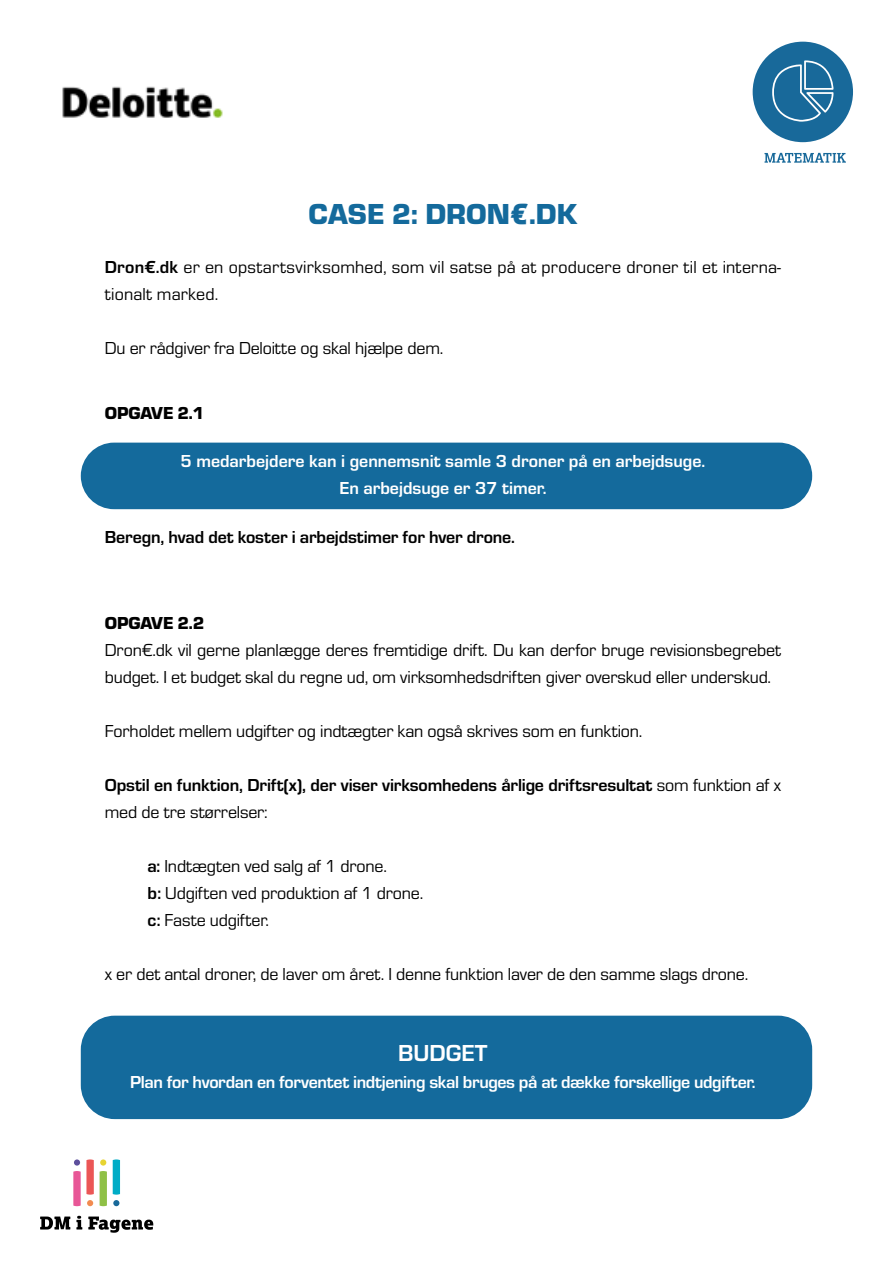
<style>
.page{position:relative;width:893px;height:1263px;background:#fff}
.page>*{position:absolute;margin:0;border:0;box-sizing:border-box;transform-origin:0 0}
.t1{font:900 30px "Eurostile";color:#146a9c}
.t2{font:700 24px "Eurostile";color:#fff}
.t3{font:18px/27px "Eurostile";letter-spacing:-.01em;color:#000}
.t4{font:700 18px/27px "Eurostile";letter-spacing:-.005em;color:#fff;text-align:center}
.t5{font:700 18px/27px "Eurostile";letter-spacing:-.01em;color:#000}
.t6{font:18px/27px "Eurostile";letter-spacing:.01em;color:#000}
.t7{font:900 18px "Eurostile";letter-spacing:-.01em;color:#000}
.s1{font-weight:700}
.s2{font-weight:400}
</style>
<div class="page">
<div style="left:753px;top:42px;width:100px;height:100px;background:#18699a;border-radius:50%"></div>
<svg style="left:772px;top:60px;width:61px;height:62px"></svg>
<svg style="left:764px;top:153px;width:82px;height:10px"></svg>
<svg style="left:113px;top:1159px;width:7px;height:47px"></svg>
<svg style="left:100px;top:1159px;width:6px;height:6px"></svg>
<svg style="left:100px;top:1171px;width:7px;height:35px"></svg>
<svg style="left:73px;top:1159px;width:21px;height:47px"></svg>
<svg style="left:40px;top:1216px;width:30px;height:13px"></svg>
<svg style="left:76px;top:1216px;width:6px;height:13px"></svg>
<svg style="left:88px;top:1216px;width:65px;height:17px"></svg>
<img style="left:62px;top:86px;width:161px;height:32px">
<div style="left:81px;top:1016px;width:731px;height:103px;background:#146a9c;border-radius:34px"></div>
<div style="left:81px;top:443px;width:731px;height:66px;background:#146a9c;border-radius:33px"></div>
<h1 class="t1" style="left:309px;top:193px;width:270px">CASE 2: DRON€.DK</h1>
<p class="t6" style="left:105px;top:252px;width:678px"><span class="s1">Dron€.dk</span> er en opstartsvirksomhed, som vil satse på at producere droner til et interna&shy;tionalt marked.</p>
<p class="t3" style="left:105px;top:333px;width:340px">Du er rådgiver fra Deloitte og skal hjælpe dem.</p>
<p class="t7" style="left:105px;top:400px;width:101px">OPGAVE 2.1</p>
<p class="t4" style="left:181px;top:446px;width:526px">5 medarbejdere kan i gennemsnit samle 3 droner på en arbejdsuge.<br>En arbejdsuge er 37 timer.</p>
<p class="t5" style="left:105px;top:522px;width:412px">Beregn, hvad det koster i arbejdstimer for hver drone.</p>
<p class="t7" style="left:105px;top:610px;width:101px">OPGAVE 2.2</p>
<p class="t3" style="left:105px;top:636px;width:678px">Dron€.dk vil gerne planlægge deres fremtidige drift. Du kan derfor bruge revisionsbegrebet budget. I et budget skal du regne ud, om virksomhedsdriften giver overskud eller underskud.</p>
<p class="t3" style="left:105px;top:717px;width:539px">Forholdet mellem udgifter og indtægter kan også skrives som en funktion.</p>
<p class="t5" style="left:105px;top:770px;width:678px">Opstil en funktion, Drift(x), der viser virksomhedens årlige driftsresultat <span class="s2">som funktion af x med de tre størrelser:</span></p>
<p class="t3" style="left:147px;top:852px;width:277px"><span class="s1">a:</span> Indtægten ved salg af 1 drone.<br><span class="s1">b:</span> Udgiften ved produktion af 1 drone. <span class="s1">c:</span> Faste udgifter.</p>
<p class="t3" style="left:105px;top:960px;width:645px">x er det antal droner, de laver om året. I denne funktion laver de den samme slags drone.</p>
<h2 class="t2" style="left:398px;top:1036px;width:91px">BUDGET</h2>
<p class="t4" style="left:130px;top:1067px;width:627px">Plan for hvordan en forventet indtjening skal bruges på at dække forskellige udgifter.</p>
</div>
